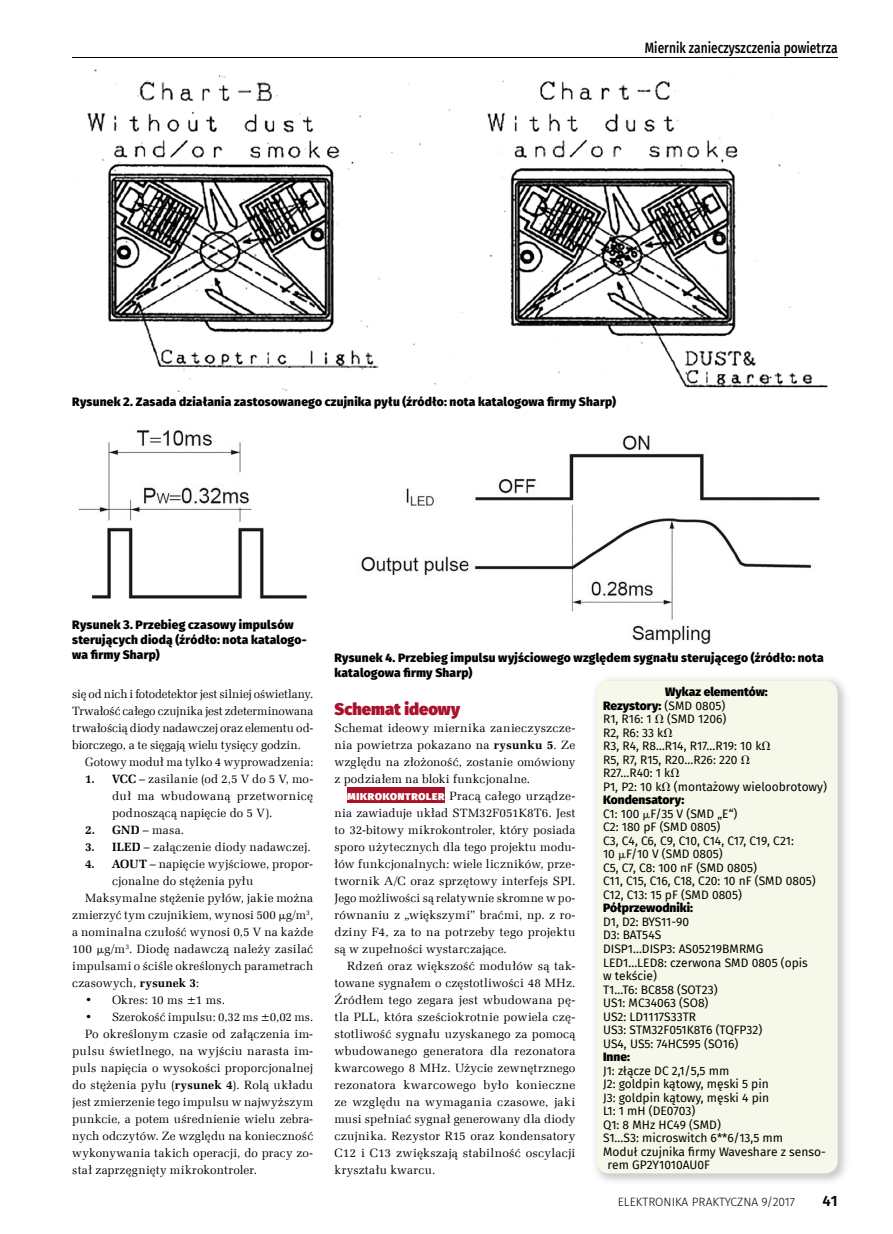
<style>
.page{position:relative;width:893px;height:1234px;background:#fff}
.page>*{position:absolute;margin:0;border:0;box-sizing:border-box;transform-origin:0 0}
.t1{font:900 16.5px "Fira Sans";letter-spacing:.005em;color:#a9132a}
.t2{font:500 15px "Fira Sans";color:#000;scale:.8 1}
.t3{font:600 15px "Fira Sans";color:#000}
.t4{font:12px/17px "Zapf Ellipt EU";letter-spacing:.015em;color:#000;text-align:justify}
.t5{font:12px/13.5px "Fira Sans";color:#000}
.t6{font:800 12px/15px "Fira Sans";letter-spacing:.015em;color:#000}
.t7{font:300 12px "Fira Sans";color:#000}
.s1{font-weight:700}
.s2{font-family:"Math With Greek"}
.s3{font-family:"Fira Sans";font-weight:800;color:#fff}
.s4{font-weight:800}
</style>
<div class="page">
<div style="left:597px;top:680px;width:241px;height:493px;background:#f6f8e9;border-radius:13px"></div>
<div style="left:347px;top:787px;width:98px;height:15px;background:#a9132a"></div>
<hr style="left:72px;top:57px;width:766px;height:1px;background:#000">
<img style="left:72px;top:69px;width:756px;height:322px">
<img style="left:78px;top:430px;width:229px;height:169px">
<img style="left:361px;top:435px;width:459px;height:210px">
<p class="t2" style="left:645px;top:36px;width:243px">Miernik zanieczyszczenia powietrza</p>
<p class="t6" style="left:72px;top:392px;width:545px">Rysunek 2. Zasada działa nia zastosowanego czujnika pyłu (źródło: nota katalogowa firmy Sharp)</p>
<p class="t6" style="left:72px;top:616px;width:236px">Rysunek 3. Przebieg czasowy impulsów sterujących diodą (źródło: nota katalogo&shy;wa firmy Sharp)</p>
<p class="t4" style="left:72px;top:685px;width:242px">się od nich i fotodetektor jest silniej oświetlany.<br>Trwałość całego czujnika jest zdeterminowana trwałością diody nadawczej oraz elementu od&shy;biorczego, a te sięgają wielu tysięcy godzin.</p>
<p class="t4" style="left:85px;top:753px;width:230px">Gotowy moduł ma tylko 4 wyprowadzenia:</p>
<p class="t4" style="left:112px;top:770px;width:203px;text-indent:-27px"><span class="s1">1. VCC</span> – zasilanie (od 2,5 V do 5 V, mo&shy;duł ma wbudowaną przetwornicę podnoszącą napięcie do 5 V).</p>
<p class="t4" style="left:85px;top:821px;width:101px"><span class="s1">2. GND</span> – masa.</p>
<p class="t4" style="left:85px;top:838px;width:227px"><span class="s1">3. ILED</span> – załączenie diody nadawczej.</p>
<p class="t4" style="left:85px;top:855px;width:230px"><span class="s1">4. AOUT</span> – napięcie wyjściowe, propor-</p>
<p class="t4" style="left:112px;top:872px;width:143px">cjonalne do stężenia pyłu</p>
<p class="t4" style="left:85px;top:889px;width:230px">Maksymalne stężenie pyłów, jakie można</p>
<p class="t4" style="left:72px;top:906px;width:242px">zmierzyć tym czujnikiem, wynosi 500 <span class="s2">m</span>g/m<sup>3</sup>,</p>
<p class="t4" style="left:72px;top:923px;width:242px">a nominalna czułość wynosi 0,5 V na każde</p>
<p class="t4" style="left:72px;top:940px;width:242px">100 <span class="s2">m</span>g/m<sup>3</sup>. Diodę nadawczą należy zasilać</p>
<p class="t4" style="left:72px;top:957px;width:242px">impulsami o ściśle określonych parametrach</p>
<p class="t4" style="left:72px;top:974px;width:128px">czasowych, <span class="s1">rysunek 3</span>:</p>
<p class="t4" style="left:85px;top:991px;width:142px">• Okres: 10 ms ±1 ms.</p>
<p class="t4" style="left:85px;top:1008px;width:230px">• Szerokość impulsu: 0,32 ms ±0,02 ms.</p>
<p class="t4" style="left:85px;top:1025px;width:230px">Po określonym czasie od załączenia im-</p>
<p class="t4" style="left:72px;top:1042px;width:242px">pulsu świetlnego, na wyjściu narasta im-</p>
<p class="t4" style="left:72px;top:1059px;width:242px">puls napięcia o wysokości proporcjonalnej</p>
<p class="t4" style="left:72px;top:1076px;width:242px">do stężenia pyłu (<span class="s1">rysunek 4</span>). Rolą układu</p>
<p class="t4" style="left:72px;top:1093px;width:242px">jest zmierzenie tego impulsu w najwyższym</p>
<p class="t4" style="left:72px;top:1110px;width:242px">punkcie, a potem uśrednienie wielu zebra-</p>
<p class="t4" style="left:72px;top:1127px;width:242px">nych odczytów. Ze względu na konieczność</p>
<p class="t4" style="left:72px;top:1144px;width:242px">wykonywania takich operacji, do pracy zo-</p>
<p class="t4" style="left:72px;top:1161px;width:186px">stał zaprzęgnięty mikrokontroler.</p>
<p class="t6" style="left:334px;top:649px;width:491px">Rysunek 4. Przebieg impulsu wyjściowego względem sygnału sterującego (źródło: nota katalogowa firmy Sharp)</p>
<h1 class="t1" style="left:334px;top:693px;width:127px">Schemat ideowy</h1>
<p class="t4" style="left:334px;top:719px;width:242px">Schemat ideowy miernika zanieczyszcze&shy;nia powietrza pokazano na <span class="s1">rysunku 5</span>. Ze względu na złożoność, zostanie omówiony z podziałem na bloki funkcjonalne.</p>
<p class="t4" style="left:334px;top:787px;width:242px;text-indent:13px"><span class="s3">MIkrOkOntrOler</span> Pracą całego urządze&shy;nia zawiaduje układ STM32F051K8T6. Jest to 32-bitowy mikrokontroler, który posiada sporo użytecznych dla tego projektu modu&shy;łów funkcjonalnych: wiele liczników, prze&shy;twornik A/C oraz sprzętowy interfejs SPI.<br>Jego możliwości są relatywnie skromne w po&shy;równaniu z „większymi” braćmi, np. z ro&shy;dziny F4, za to na potrzeby tego projektu są w zupełności wystarczające.</p>
<p class="t4" style="left:334px;top:957px;width:242px;text-indent:13px">Rdzeń oraz większość modułów są tak&shy;towane sygnałem o częstotliwości 48 MHz.<br>Źródłem tego zegara jest wbudowana pę&shy;tla PLL, która sześciokrotnie powiela czę&shy;stotliwość sygnału uzyskanego za pomocą wbudowanego generatora dla rezonatora kwarcowego 8 MHz. Użycie zewnętrznego rezonatora kwarcowego było konieczne ze względu na wymagania czasowe, jaki musi spełniać sygnał generowany dla diody czujnika. Rezystor R15 oraz kondensatory C12 i C13 zwiększają stabilność oscylacji kryształu kwarcu.</p>
<p class="t5" style="left:603px;top:685px;width:225px;text-indent:62px"><span class="s4">Wykaz elementów:<br>Rezystory:</span> (SMD 0805)<br>R1, R16: 1 <span class="s2">V</span> (SMD 1206)<br>R2, R6: 33 k<span class="s2">V<br></span>R3, R4, R8…R14, R17…R19: 10 k<span class="s2">V<br></span>R5, R7, R15, R20…R26: 220 <span class="s2">V<br></span>R27…R40: 1 k<span class="s2">V<br></span>P1, P2: 10 k<span class="s2">V</span> (montażowy wieloobrotowy)<br><span class="s4">Kondensatory:<br></span>C1: 100 <span class="s2">m</span>F/35 V (SMD „E“)<br>C2: 180 pF (SMD 0805)<br>C3, C4, C6, C9, C10, C14, C17, C19, C21:<br>10 <span class="s2">m</span>F/10 V (SMD 0805)<br>C5, C7, C8: 100 nF (SMD 0805)<br>C11, C15, C16, C18, C20: 10 nF (SMD 0805)<br>C12, C13: 15 pF (SMD 0805)</p>
<p class="t6" style="left:603px;top:899px;width:91px">Półprzewodniki:</p>
<p class="t5" style="left:603px;top:914px;width:206px">D1, D2: BYS11-90<br>D3: BAT54S<br>DISP1…DISP3: AS05219BMRMG<br>LED1…LED8: czerwona SMD 0805 (opis w tekście)<br>T1…T6: BC858 (SOT23)<br>US1: MC34063 (SO8)<br>US2: LD1117S33TR<br>US3: STM32F051K8T6 (TQFP32)<br>US4, US5: 74HC595 (SO16)</p>
<p class="t6" style="left:603px;top:1047px;width:28px">Inne:</p>
<p class="t5" style="left:603px;top:1063px;width:128px">J1: złącze DC 2,1/5,5 mm</p>
<p class="t5" style="left:603px;top:1076px;width:167px">J2: goldpin kątowy, męski 5 pin</p>
<p class="t5" style="left:603px;top:1090px;width:168px">J3: goldpin kątowy, męski 4 pin</p>
<p class="t5" style="left:603px;top:1103px;width:94px">L1: 1 mH (DE0703)</p>
<p class="t5" style="left:603px;top:1117px;width:119px">Q1: 8 MHz HC49 (SMD)</p>
<p class="t5" style="left:603px;top:1130px;width:182px">S1…S3: microswitch 6**6/13,5 mm</p>
<p class="t5" style="left:603px;top:1144px;width:224px">Moduł czujnika firmy Waveshare z senso-</p>
<p class="t5" style="left:608px;top:1157px;width:104px">rem GP2Y1010AU0F</p>
<p class="t7" style="left:618px;top:1193px;width:179px">ELEKTRONIKA PRAKTYCZNA 9/2017</p>
<p class="t3" style="left:822px;top:1188px;width:17px">41</p>
</div>
